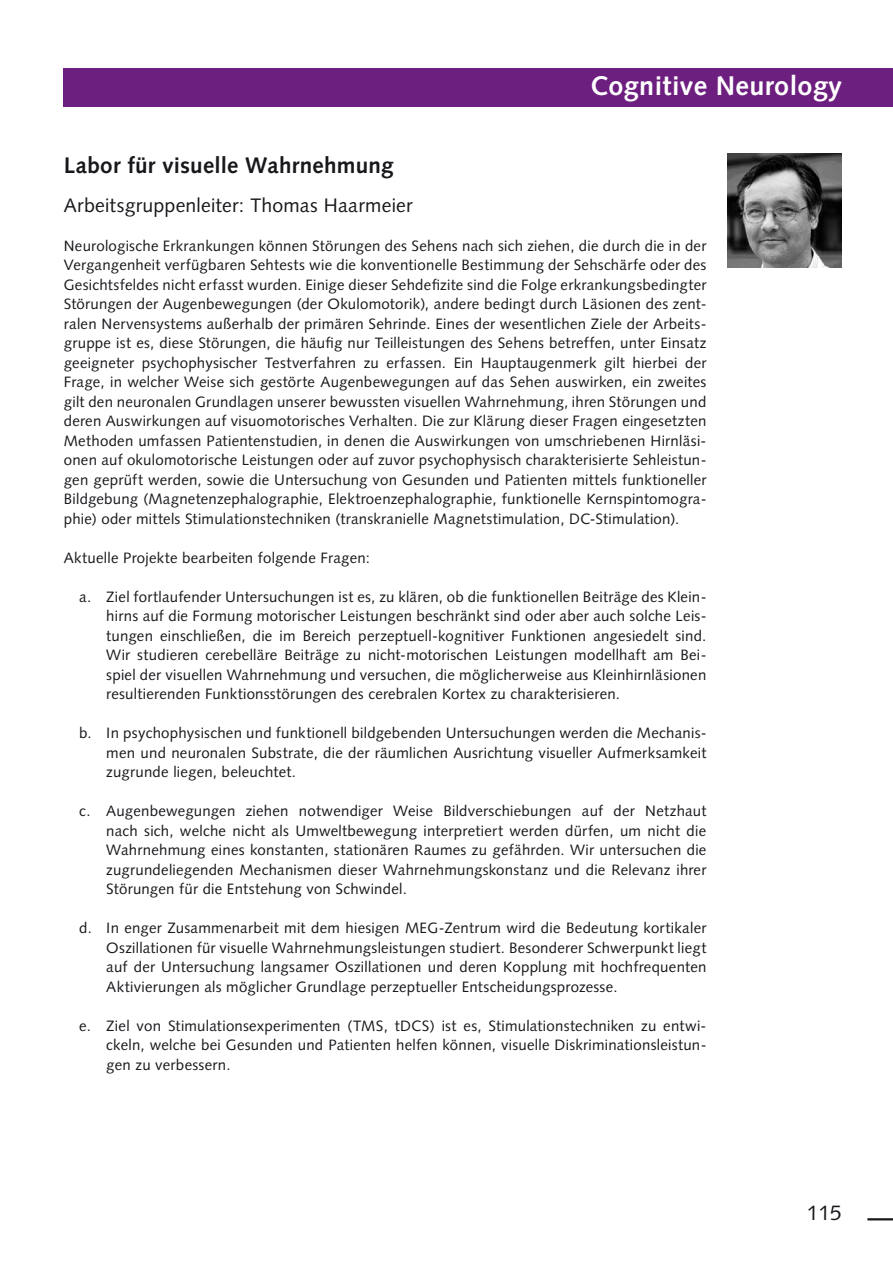
<style>
.page{position:relative;width:893px;height:1263px;background:#fff}
.page>*{position:absolute;margin:0;border:0;box-sizing:border-box;transform-origin:0 0}
.t1{font:700 27px "Syntax LT Std";letter-spacing:.015em;color:#fff}
.t2{font:700 22.5px "Syntax LT Std";letter-spacing:.01em;color:#1a171c}
.t3{font:21px "Syntax LT Std";color:#1a171c}
.t4{font:19.5px "Syntax LT Std";letter-spacing:.01em;color:#1a171c}
.t5{font:15px/19.5px "Syntax LT Std";letter-spacing:.015em;color:#1a171c;text-align:justify}
</style>
<div class="page">
<hr style="left:867px;top:1218px;width:26px;height:2px;background:#1a171c">
<div style="left:64px;top:68px;width:829px;height:38px;background:#6d1f80"></div>
<img style="left:728px;top:153px;width:114px;height:114px">
<h1 class="t1" style="left:590px;top:70px;width:253px">Cognitive Neurology</h1>
<h2 class="t2" style="left:64px;top:152px;width:331px">Labor für visuelle Wahrnehmung</h2>
<h3 class="t4" style="left:64px;top:193px;width:350px">Arbeitsgruppenleiter: Thomas Haarmeier</h3>
<p class="t5" style="left:64px;top:236px;width:644px">Neurologische Erkrankungen können Störungen des Sehens nach sich ziehen, die durch die in der Vergangenheit verfügbaren Sehtests wie die konventionelle Bestimmung der Sehschärfe oder des Gesichtsfeldes nicht erfasst wurden. Einige dieser Sehdefizite sind die Folge erkrankungsbedingter Störungen der Augenbewegungen (der Okulomotorik), andere bedingt durch Läsionen des zent&shy;ralen Nervensystems außerhalb der primären Sehrinde. Eines der wesentlichen Ziele der Arbeits&shy;gruppe ist es, diese Störungen, die häufig nur Teilleistungen des Sehens betreffen, unter Einsatz geeigneter psychophysischer Testverfahren zu erfassen. Ein Hauptaugenmerk gilt hierbei der Frage, in welcher Weise sich gestörte Augenbewegungen auf das Sehen auswirken, ein zweites gilt den neuronalen Grundlagen unserer bewussten visuellen Wahrnehmung, ihren Störungen und deren Auswirkungen auf visuomotorisches Verhalten. Die zur Klärung dieser Fragen eingesetzten Methoden umfassen Patientenstudien, in denen die Auswirkungen von umschriebenen Hirnläsi&shy;onen auf okulomotorische Leistungen oder auf zuvor psychophysisch charakterisierte Sehleistun&shy;gen geprüft werden, sowie die Untersuchung von Gesunden und Patienten mittels funktioneller Bildgebung (Magnetenzephalographie, Elektroenzephalographie, funktionelle Kernspintomogra&shy;phie) oder mittels Stimulationstechniken (transkranielle Magnetstimulation, DC-Stimulation).</p>
<p class="t5" style="left:64px;top:548px;width:308px">Aktuelle Projekte bearbeiten folgende Fragen:</p>
<p class="t5" style="left:106px;top:587px;width:602px;text-indent:-27px">a. Ziel fortlaufender Untersuchungen ist es, zu klären, ob die funktionellen Beiträge des Klein&shy;hirns auf die Formung motorischer Leistungen beschränkt sind oder aber auch solche Leis&shy;tungen einschließen, die im Bereich perzeptuell-kognitiver Funktionen angesiedelt sind.<br>Wir studieren cerebelläre Beiträge zu nicht-motorischen Leistungen modellhaft am Bei&shy;spiel der visuellen Wahrnehmung und versuchen, die möglicherweise aus Kleinhirnläsionen resultierenden Funktionsstörungen des cerebralen Kortex zu charakterisieren.</p>
<p class="t5" style="left:106px;top:723px;width:602px;text-indent:-27px">b. In psychophysischen und funktionell bildgebenden Untersuchungen werden die Mechanis&shy;men und neuronalen Substrate, die der räumlichen Ausrichtung visueller Aufmerksamkeit zugrunde liegen, beleuchtet.</p>
<p class="t5" style="left:106px;top:801px;width:602px;text-indent:-27px">c. Augenbewegungen ziehen notwendiger Weise Bildverschiebungen auf der Netzhaut nach sich, welche nicht als Umweltbewegung interpretiert werden dürfen, um nicht die Wahrnehmung eines konstanten, stationären Raumes zu gefährden. Wir untersuchen die zugrundeliegenden Mechanismen dieser Wahrnehmungskonstanz und die Relevanz ihrer Störungen für die Entstehung von Schwindel.</p>
<p class="t5" style="left:106px;top:918px;width:602px;text-indent:-27px">d. In enger Zusammenarbeit mit dem hiesigen MEG-Zentrum wird die Bedeutung kortikaler Oszillationen für visuelle Wahrnehmungsleistungen studiert. Besonderer Schwerpunkt liegt auf der Untersuchung langsamer Oszillationen und deren Kopplung mit hochfrequenten Aktivierungen als möglicher Grundlage perzeptueller Entscheidungsprozesse.</p>
<p class="t5" style="left:106px;top:1016px;width:602px;text-indent:-27px">e. Ziel von Stimulationsexperimenten (TMS, tDCS) ist es, Stimulationstechniken zu entwi&shy;ckeln, welche bei Gesunden und Patienten helfen können, visuelle Diskriminationsleistun&shy;gen zu verbessern.</p>
<h3 class="t3" style="left:807px;top:1201px;width:37px">115</h3>
</div>
